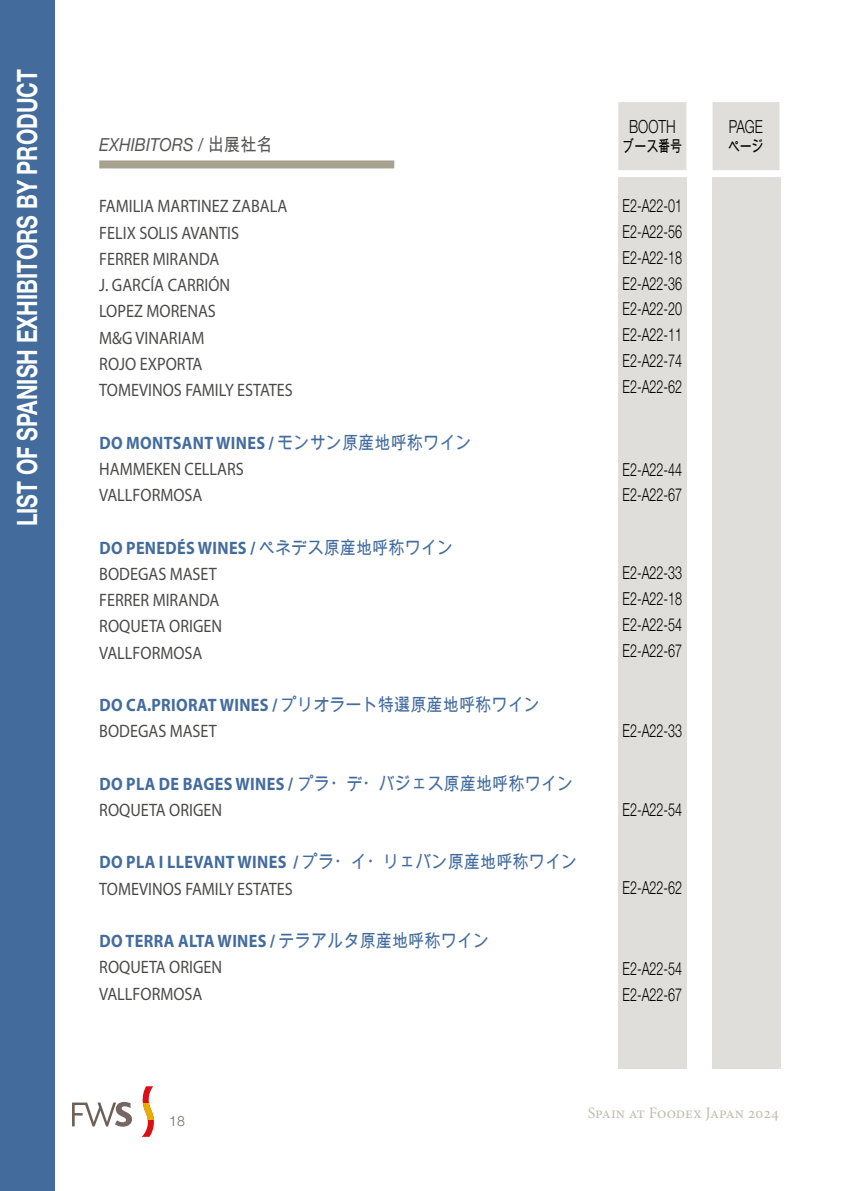
<style>
.page{position:relative;width:851px;height:1191px;background:#fff}
.page>*{position:absolute;margin:0;border:0;box-sizing:border-box;transform-origin:0 0}
.t1{font:700 28px "Helvetica Neue LT Pro";color:#fff;scale:.75 1}
.t2{font:300 18.2px "Helvetica Neue LT Pro";color:#000;scale:.75 1}
.t3{font:18px/26.2px "Myriad Pro";color:#4a4a49;scale:.9 1}
.t4{font:300 18px/25.8px "Helvetica Neue LT Pro";color:#000;text-align:justify;scale:.7 1}
.t5{font:700 18px/26.2px "Myriad Pro";letter-spacing:.02em;color:#436c9d;scale:.9 1}
.t6{font:italic 18px "Helvetica Neue LT Pro";color:#575756;scale:.9 1}
.t7{font:300 18px "Helvetica Neue LT Pro";color:#000;scale:.75 1}
.t8{font:16px "Minion Pro";color:#c1bdaf}
.t9{font:16px "Arial Unicode MS";letter-spacing:-.01em;color:#000;scale:.75 1}
.t10{font:300 14px "Helvetica Neue LT Pro";color:#75675f}
.s1{font-family:"Arial Unicode MS";font-style:normal}
.s2{font-weight:700;color:#436c9d}
.s3{font-family:"Arial Unicode MS";color:#436c9d}
.s4{font-family:"Arial Unicode MS";font-weight:400}
.s5{font-weight:400;color:#4a4a49}
</style>
<div class="page">
<div style="left:0;top:0;width:55px;height:1191px;background:#436c9d"></div>
<div style="left:99px;top:160px;width:295px;height:8px;background:#a7a190"></div>
<svg style="left:142px;top:1086px;width:12px;height:50px"></svg>
<svg style="left:72px;top:1101px;width:60px;height:25px"></svg>
<div style="left:712px;top:177px;width:68px;height:892px;background:#dfdeda"></div>
<div style="left:712px;top:102px;width:67px;height:68px;background:#dfdedb"></div>
<div style="left:618px;top:102px;width:68px;height:68px;background:#dfdedb"></div>
<div style="left:618px;top:177px;width:68px;height:892px;background:#dfdeda"></div>
<h1 class="t1" style="left:10px;top:526px;width:610px;rotate:-90deg">LIST OF SPANISH EXHIBITORS BY PRODUCT</h1>
<p class="t6" style="left:99px;top:133px;width:194px">EXHIBITORS / <span class="s1">出展社名</span></p>
<p class="t3" style="left:99px;top:193px;width:216px">FAMILIA MARTINEZ ZABALA<br>FELIX SOLIS AVANTIS<br>FERRER MIRANDA<br>J. GARCÍA CARRIÓN<br>LOPEZ MORENAS<br>M&amp;G VINARIAM<br>ROJO EXPORTA<br>TOMEVINOS FAMILY ESTATES</p>
<p class="t3" style="left:99px;top:429px;width:415px"><span class="s2">DO MONTSANT WINES /</span> <span class="s3">モンサン原産地呼称ワイン<br></span>HAMMEKEN CELLARS<br>VALLFORMOSA</p>
<p class="t3" style="left:99px;top:534px;width:395px"><span class="s2">DO PENEDÉS WINES /</span> <span class="s3">ペネデス原産地呼称ワイン<br></span>BODEGAS MASET<br>FERRER MIRANDA<br>ROQUETA ORIGEN<br>VALLFORMOSA</p>
<p class="t5" style="left:99px;top:691px;width:491px">DO CA.PRIORAT WINES / <span class="s4">プリオラート特選原産地呼称ワイン<br></span><span class="s5">BODEGAS MASET</span></p>
<p class="t5" style="left:99px;top:770px;width:528px">DO PLA DE BAGES WINES / <span class="s4">プラ・デ・バジェス原産地呼称ワイン<br></span><span class="s5">ROQUETA ORIGEN</span></p>
<p class="t3" style="left:99px;top:849px;width:532px"><span class="s2">DO PLA I LLEVANT WINES /</span> <span class="s3">プラ・イ・リェバン原産地呼称ワイン<br></span>TOMEVINOS FAMILY ESTATES</p>
<p class="t3" style="left:99px;top:927px;width:435px"><span class="s2">DO TERRA ALTA WINES /</span> <span class="s3">テラアルタ原産地呼称ワイン<br></span>ROQUETA ORIGEN<br>VALLFORMOSA</p>
<p class="t2" style="left:629px;top:115px;width:63px">BOOTH</p>
<p class="t9" style="left:622px;top:135px;width:81px">ブース番号</p>
<p class="t4" style="left:622px;top:192px;width:87px">E2-A22-01<br>E2-A22-56<br>E2-A22-18<br>E2-A22-36<br>E2-A22-20<br>E2-A22-11<br>E2-A22-74<br>E2-A22-62</p>
<p class="t4" style="left:622px;top:456px;width:87px">E2-A22-44<br>E2-A22-67</p>
<p class="t4" style="left:622px;top:559px;width:87px">E2-A22-33<br>E2-A22-18<br>E2-A22-54<br>E2-A22-67</p>
<p class="t4" style="left:622px;top:717px;width:87px">E2-A22-33</p>
<p class="t4" style="left:622px;top:796px;width:87px">E2-A22-54</p>
<p class="t4" style="left:622px;top:874px;width:87px">E2-A22-62</p>
<p class="t4" style="left:622px;top:955px;width:87px">E2-A22-54<br>E2-A22-67</p>
<p class="t7" style="left:728px;top:116px;width:47px">PAGE</p>
<p class="t9" style="left:727px;top:135px;width:49px">ページ</p>
<p class="t10" style="left:169px;top:1112px;width:17px">18</p>
<p class="t8" style="left:587px;top:1101px;width:192px">Spain at Foodex Japan 2024</p>
</div>
